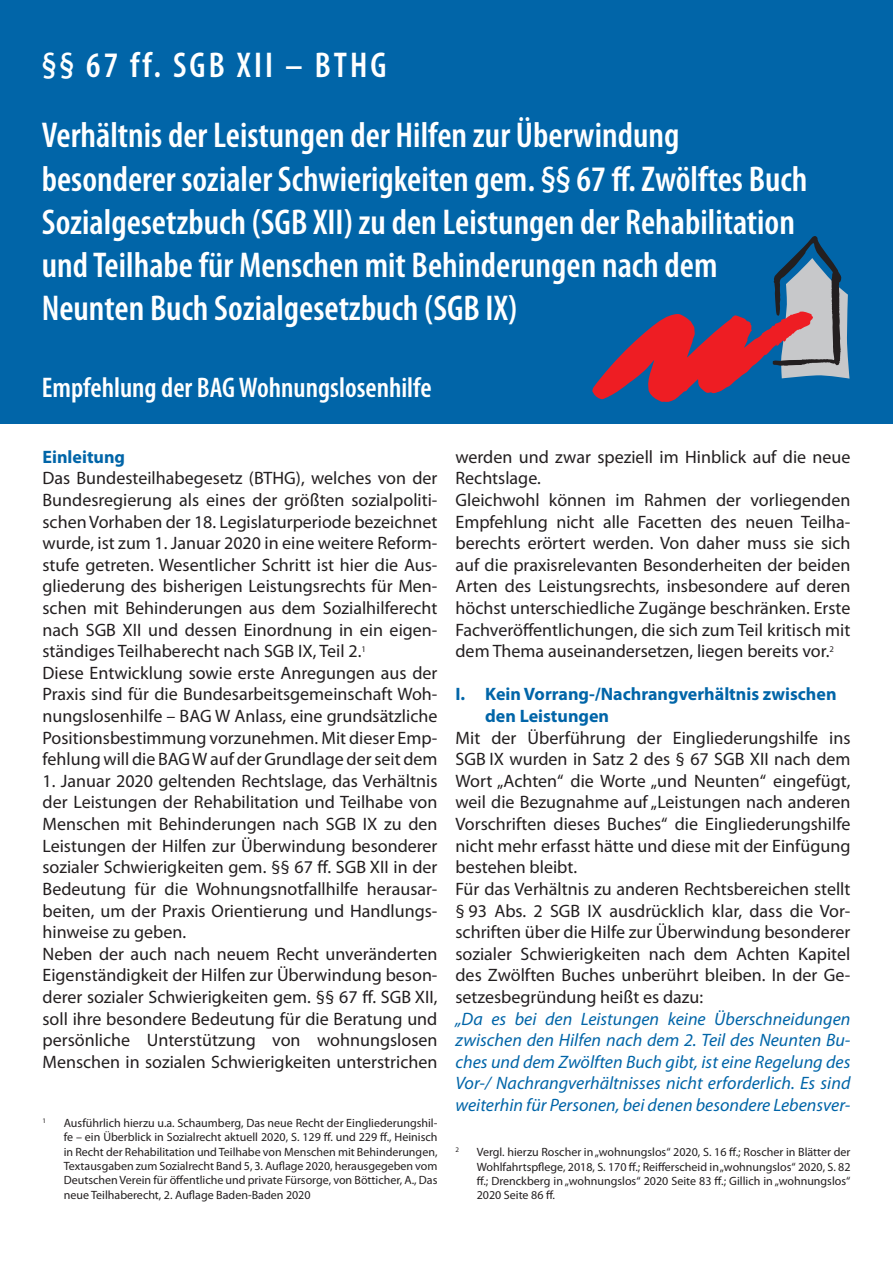
<style>
.page{position:relative;width:893px;height:1263px;background:#fff}
.page>*{position:absolute;margin:0;border:0;box-sizing:border-box;transform-origin:0 0}
.t1{font:600 condensed 36px/43.2px "Myriad Pro";color:#fff}
.t2{font:600 condensed 28.5px "Myriad Pro";color:#fff}
.t3{font:18px/21.6px "Myriad Pro";color:#231f20}
.t4{font:italic 18px/21.6px "Myriad Pro";color:#0165a8;text-align:justify}
.t5{font:700 18px/21.6px "Myriad Pro";color:#0165a8}
.t6{font:12px/14.4px "Myriad Pro";color:#231f20;text-align:justify}
.t7{font:7.05px "Myriad Pro";color:#231f20}
</style>
<div class="page">
<div style="left:0;top:0;width:893px;height:424px;background:#0165a8"></div>
<svg style="left:592px;top:236px;width:257px;height:166px"></svg>
<h1 class="t1" style="left:42px;top:31px;width:639px;line-height:70.2px">§§ 67 ff. SGB XII – BTHG<br>Verhältnis der Leistungen der Hilfen zur Überwindung</h1>
<h1 class="t1" style="left:42px;top:158px;width:767px">besonderer sozialer Schwierigkeiten gem. §§ 67 ff. Zwölftes Buch Sozialgesetzbuch (SGB XII) zu den Leistungen der Rehabilitation und Teilhabe für Menschen mit Behinderungen nach dem Neunten Buch Sozialgesetzbuch (SGB IX)</h1>
<h2 class="t2" style="left:42px;top:371px;width:391px">Empfehlung der BAG Wohnungslosenhilfe</h2>
<p class="t5" style="left:43px;top:446px;width:84px">Einleitung</p>
<p class="t3" style="left:43px;top:468px;width:396px">Das Bundesteilhabegesetz (BTHG), welches von der Bundesregierung als eines der größten sozialpoliti&shy;schen Vorhaben der 18. Legislaturperiode bezeichnet wurde, ist zum 1. Januar 2020 in eine weitere Reform&shy;stufe getreten. Wesentlicher Schritt ist hier die Aus&shy;gliederung des bisherigen Leistungsrechts für Men&shy;schen mit Behinderungen aus dem Sozialhilferecht nach SGB XII und dessen Einordnung in ein eigen&shy;ständiges Teilhaberecht nach SGB IX, Teil 2.<sup>1<br></sup>Diese Entwicklung sowie erste Anregungen aus der Praxis sind für die Bundesarbeitsgemeinschaft Woh&shy;nungslosenhilfe – BAG W Anlass, eine grundsätzliche Positionsbestimmung vorzunehmen. Mit dieser Emp&shy;fehlung will die BAG W auf der Grundlage der seit dem</p>
<p class="t3" style="left:43px;top:770px;width:396px">1. Januar 2020 geltenden Rechtslage, das Verhältnis der Leistungen der Rehabilitation und Teilhabe von Menschen mit Behinderungen nach SGB IX zu den Leistungen der Hilfen zur Überwindung besonderer sozialer Schwierigkeiten gem. §§ 67 ff. SGB XII in der Bedeutung für die Wohnungsnotfallhilfe herausar&shy;beiten, um der Praxis Orientierung und Handlungs&shy;hinweise zu geben.<br>Neben der auch nach neuem Recht unveränderten Eigenständigkeit der Hilfen zur Überwindung beson&shy;derer sozialer Schwierigkeiten gem. §§ 67 ff. SGB XII, soll ihre besondere Bedeutung für die Beratung und persönliche Unterstützung von wohnungslosen Menschen in sozialen Schwierigkeiten unterstrichen</p>
<p class="t7" style="left:43px;top:1116px;width:5px">1</p>
<p class="t6" style="left:64px;top:1116px;width:375px">Ausführlich hierzu u.a. Schaumberg, Das neue Recht der Eingliederungshil&shy;fe – ein Überblick in Sozialrecht aktuell 2020, S. 129 ff. und 229 ff., Heinisch in Recht der Rehabilitation und Teilhabe von Menschen mit Behinderungen, Textausgaben zum Sozialrecht Band 5, 3. Auflage 2020, herausgegeben vom Deutschen Verein für öffentliche und private Fürsorge, von Bötticher, A., Das neue Teilhaberecht, 2. Auflage Baden-Baden 2020</p>
<p class="t3" style="left:455px;top:446px;width:396px">werden und zwar speziell im Hinblick auf die neue Rechtslage.<br>Gleichwohl können im Rahmen der vorliegenden Empfehlung nicht alle Facetten des neuen Teilha&shy;berechts erörtert werden. Von daher muss sie sich auf die praxisrelevanten Besonderheiten der beiden Arten des Leistungsrechts, insbesondere auf deren höchst unterschiedliche Zugänge beschränken. Erste Fachveröffentlichungen, die sich zum Teil kritisch mit dem Thema auseinandersetzen, liegen bereits vor.<sup>2</sup></p>
<p class="t5" style="left:485px;top:684px;width:353px;text-indent:-30px">I. Kein Vorrang-/Nachrangverhältnis zwischen den Leistungen</p>
<p class="t3" style="left:455px;top:727px;width:397px">Mit der Überführung der Eingliederungshilfe ins SGB IX wurden in Satz 2 des § 67 SGB XII nach dem Wort „Achten“ die Worte „und Neunten“ eingefügt, weil die Bezugnahme auf „Leistungen nach anderen Vorschriften dieses Buches“ die Eingliederungshilfe nicht mehr erfasst hätte und diese mit der Einfügung bestehen bleibt.<br>Für das Verhältnis zu anderen Rechtsbereichen stellt § 93 Abs. 2 SGB IX ausdrücklich klar, dass die Vor&shy;schriften über die Hilfe zur Überwindung besonderer sozialer Schwierigkeiten nach dem Achten Kapitel des Zwölften Buches unberührt bleiben. In der Ge&shy;setzesbegründung heißt es dazu:</p>
<p class="t4" style="left:455px;top:1008px;width:396px">„Da es bei den Leistungen keine Überschneidungen zwischen den Hilfen nach dem 2. Teil des Neunten Bu&shy;ches und dem Zwölften Buch gibt, ist eine Regelung des Vor-/ Nachrangverhältnisses nicht erforderlich. Es sind weiterhin für Personen, bei denen besondere Lebensver-</p>
<p class="t7" style="left:455px;top:1146px;width:5px">2</p>
<p class="t6" style="left:477px;top:1145px;width:375px">Vergl. hierzu Roscher in „wohnungslos“ 2020, S. 16 ff.; Roscher in Blätter der Wohlfahrtspflege, 2018, S. 170 ff.; Reifferscheid in „wohnungslos“ 2020, S. 82 ff.; Drenckberg in „wohnungslos“ 2020 Seite 83 ff.; Gillich in „wohnungslos“ 2020 Seite 86 ff.</p>
</div>
